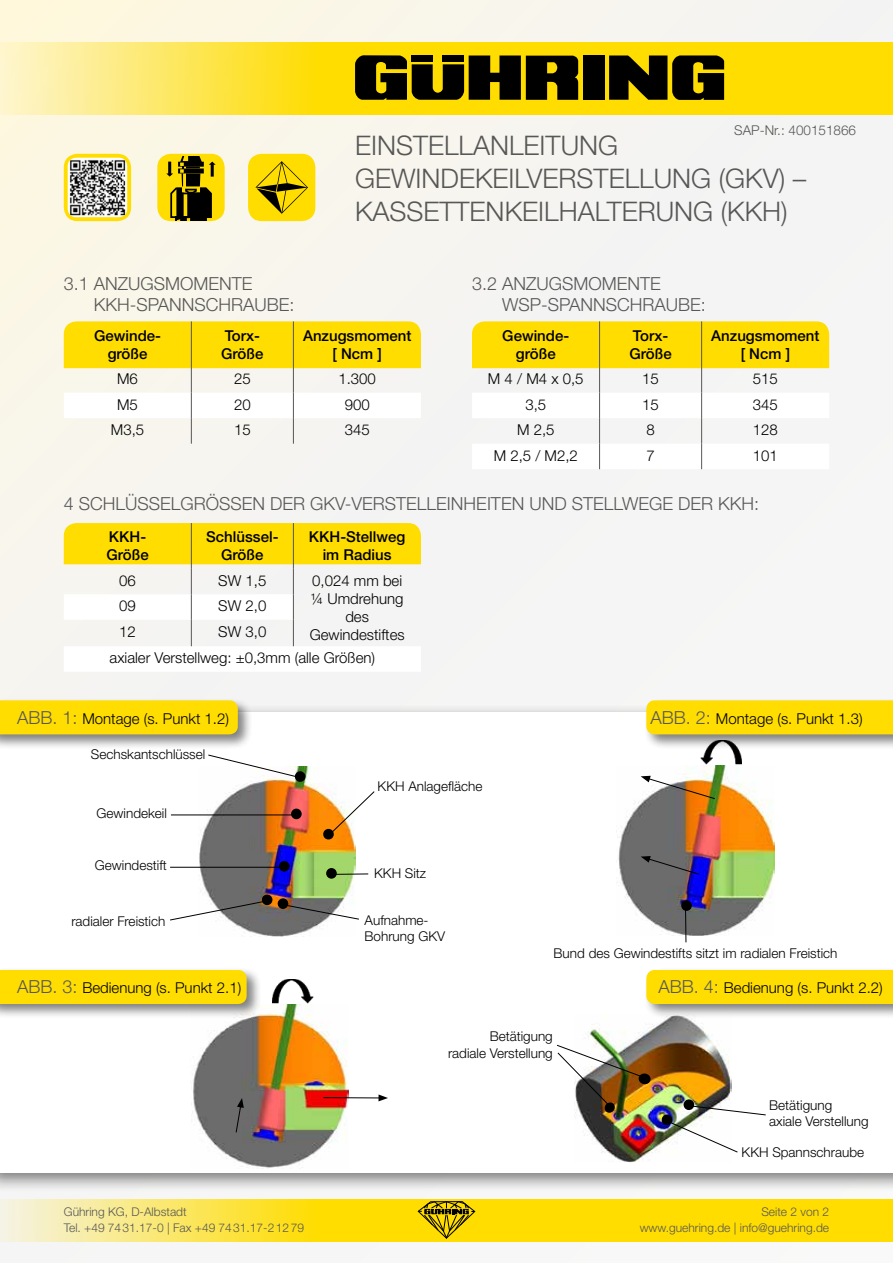
<style>
.page{position:relative;width:893px;height:1263px;background:#fff}
.page>*{position:absolute;margin:0;border:0;box-sizing:border-box;transform-origin:0 0}
.t1{font:300 27px/33px "Helvetica Neue LT Pro";color:#575756}
.t2{font:300 18px/21px "Helvetica Neue LT Pro";color:#575756}
.t3{font:300 15px/18px "Helvetica Neue LT Pro";color:#000;text-align:center}
.t4{font:500 15px/18px "Helvetica Neue LT Pro";color:#000;text-align:center}
.t5{font:300 13.5px/16.2px "Helvetica Neue LT Pro";color:#000}
.t6{font:300 13.5px "Helvetica Neue LT Pro";color:#575756}
.t7{font:300 12px/16.5px "Helvetica Neue LT Pro";color:#575756}
.s1{font-size:18px;color:#575756}
</style>
<div class="page">
<div style="left:0;top:0;width:893px;height:1263px;background:linear-gradient(to right,#f9f6e8,#f4f4f6)"></div>
<svg style="left:0;top:43px;width:893px;height:72px;background:#fee232"></svg>
<svg style="left:64px;top:154px;width:67px;height:67px"></svg>
<div style="left:157px;top:154px;width:68px;height:67px;background:#fd0;border-radius:14px"></div>
<div style="left:248px;top:154px;width:67px;height:67px;background:#fd0;border-radius:14px"></div>
<svg style="left:251px;top:158px;width:62px;height:56px"></svg>
<svg style="left:165px;top:157px;width:52px;height:64px"></svg>
<svg style="left:0;top:1199px;width:893px;height:43px;background:#fde12b"></svg>
<div style="left:583px;top:56px;width:21px;height:44px;background:#000"></div>
<svg style="left:609px;top:55px;width:115px;height:45px;background:#342d00"></svg>
<svg style="left:355px;top:55px;width:223px;height:45px;background:#393100"></svg>
<svg style="left:418px;top:1201px;width:57px;height:38px;background:#baa100"></svg>
<div style="left:0;top:703px;width:893px;height:489px;background:#000;opacity:.5"></div>
<div style="left:0;top:712px;width:893px;height:460px;background:#fff"></div>
<img style="left:193px;top:1004px;width:155px;height:164px">
<img style="left:574px;top:1019px;width:158px;height:143px">
<img style="left:273px;top:979px;width:41px;height:24px">
<hr style="left:323px;top:1097px;width:58px;height:1px;background:#000">
<svg style="left:378px;top:1094px;width:10px;height:7px"></svg>
<svg style="left:235px;top:1098px;width:9px;height:35px"></svg>
<div style="left:0;top:697px;width:253px;height:53px;background:#000;opacity:.5"></div>
<div style="left:0;top:700px;width:238px;height:34px;background:#fd0"></div>
<div style="left:0;top:967px;width:262px;height:52px;background:#000;opacity:.5"></div>
<div style="left:0;top:970px;width:247px;height:34px;background:#fd0"></div>
<div style="left:643px;top:697px;width:250px;height:53px;background:#000;opacity:.5"></div>
<div style="left:646px;top:700px;width:247px;height:34px;background:#fd0"></div>
<div style="left:643px;top:967px;width:250px;height:52px;background:#000;opacity:.5"></div>
<div style="left:646px;top:970px;width:247px;height:34px;background:#fd0"></div>
<img style="left:617px;top:766px;width:157px;height:170px">
<div style="left:681px;top:900px;width:11px;height:11px;background:#000;border-radius:50%"></div>
<hr style="left:685px;top:905px;width:1px;height:37px;background:#000">
<svg style="left:641px;top:776px;width:75px;height:24px"></svg>
<svg style="left:641px;top:856px;width:59px;height:19px"></svg>
<img style="left:700px;top:741px;width:41px;height:24px">
<img style="left:198px;top:767px;width:158px;height:170px">
<svg style="left:207px;top:754px;width:99px;height:28px"></svg>
<div style="left:291px;top:809px;width:11px;height:10px;background:#000;border-radius:50%"></div>
<hr style="left:171px;top:814px;width:126px;height:1px;background:#000">
<div style="left:279px;top:861px;width:11px;height:10px;background:#000;border-radius:50%"></div>
<hr style="left:170px;top:867px;width:115px;height:1px;background:#000">
<svg style="left:170px;top:894px;width:189px;height:27px"></svg>
<svg style="left:323px;top:790px;width:52px;height:50px"></svg>
<div style="left:326px;top:868px;width:11px;height:11px;background:#000;border-radius:50%"></div>
<hr style="left:331px;top:873px;width:37px;height:2px;background:#000">
<div style="left:683px;top:1099px;width:11px;height:11px;background:#000;border-radius:50%"></div>
<img style="left:557px;top:1044px;width:94px;height:69px">
<img style="left:661px;top:1105px;width:105px;height:48px">
<img style="left:68px;top:158px;width:59px;height:59px">
<svg style="left:64px;top:321px;width:357px;height:123px"></svg>
<svg style="left:472px;top:321px;width:357px;height:148px"></svg>
<svg style="left:64px;top:523px;width:357px;height:149px"></svg>
<p class="t2" style="left:94px;top:273px;width:202px;text-indent:-30px">3.1 ANZUGSMOMENTE<br>KKH-SPANNSCHRAUBE:</p>
<p class="t6" style="left:734px;top:121px;width:123px">SAP-Nr.: 400151866</p>
<h1 class="t1" style="left:355px;top:128px;width:453px">EINSTELLANLEITUNG<br>GEWINDEKEILVERSTELLUNG (GKV) –<br>KASSETTENKEILHALTERUNG (KKH)</h1>
<p class="t2" style="left:502px;top:273px;width:205px;text-indent:-30px">3.2 ANZUGSMOMENTE<br>WSP-SPANNSCHRAUBE:</p>
<p class="t4" style="left:94px;top:326px;width:68px">Gewinde&shy;größe</p>
<p class="t4" style="left:221px;top:326px;width:44px;text-align:left">Torx-<br>Größe</p>
<p class="t4" style="left:303px;top:326px;width:110px">Anzugsmoment [ Ncm ]</p>
<p class="t3" style="left:117px;top:370px;width:22px">M6</p>
<p class="t3" style="left:234px;top:370px;width:18px">25</p>
<p class="t3" style="left:338px;top:370px;width:39px">1.300</p>
<p class="t3" style="left:117px;top:395px;width:22px">M5</p>
<p class="t3" style="left:234px;top:395px;width:18px">20</p>
<p class="t3" style="left:345px;top:395px;width:27px">900</p>
<p class="t3" style="left:111px;top:421px;width:35px">M3,5</p>
<p class="t3" style="left:234px;top:421px;width:18px">15</p>
<p class="t3" style="left:345px;top:421px;width:27px">345</p>
<p class="t4" style="left:502px;top:326px;width:68px">Gewinde&shy;größe</p>
<p class="t4" style="left:629px;top:326px;width:44px;text-align:left">Torx-<br>Größe</p>
<p class="t4" style="left:711px;top:326px;width:110px">Anzugsmoment [ Ncm ]</p>
<p class="t3" style="left:488px;top:370px;width:97px">M 4 / M4 x 0,5</p>
<p class="t3" style="left:642px;top:370px;width:18px">15</p>
<p class="t3" style="left:753px;top:370px;width:27px">515</p>
<p class="t3" style="left:525px;top:395px;width:22px">3,5</p>
<p class="t3" style="left:642px;top:395px;width:18px">15</p>
<p class="t3" style="left:753px;top:395px;width:27px">345</p>
<p class="t3" style="left:517px;top:421px;width:39px">M 2,5</p>
<p class="t3" style="left:646px;top:421px;width:10px">8</p>
<p class="t3" style="left:753px;top:421px;width:27px">128</p>
<p class="t3" style="left:494px;top:446px;width:86px">M 2,5 / M2,2</p>
<p class="t3" style="left:646px;top:446px;width:10px">7</p>
<p class="t3" style="left:753px;top:446px;width:27px">101</p>
<p class="t2" style="left:64px;top:493px;width:697px">4 SCHLÜSSELGRÖSSEN DER GKV-VERSTELLEINHEITEN UND STELLWEGE DER KKH:</p>
<p class="t4" style="left:106px;top:528px;width:44px;text-align:left">KKH-<br>Größe</p>
<p class="t4" style="left:206px;top:528px;width:74px">Schlüssel-<br>Größe</p>
<p class="t4" style="left:309px;top:528px;width:98px">KKH-Stellweg im Radius</p>
<p class="t3" style="left:119px;top:571px;width:18px">06</p>
<p class="t3" style="left:218px;top:571px;width:50px">SW 1,5</p>
<p class="t3" style="left:310px;top:571px;width:96px">0,024 mm bei ¼ Umdrehung des<br>Gewindestiftes</p>
<p class="t3" style="left:119px;top:597px;width:18px">09</p>
<p class="t3" style="left:218px;top:597px;width:50px">SW 2,0</p>
<p class="t3" style="left:119px;top:622px;width:18px">12</p>
<p class="t3" style="left:110px;top:618px;width:267px;line-height:26.4px">SW 3,0<br>axialer Verstellweg: ±0,3mm (alle Größen)</p>
<p class="t3" style="left:17px;top:709px;width:214px"><span class="s1">ABB. 1:</span> Montage (s. Punkt 1.2)</p>
<p class="t5" style="left:91px;top:746px;width:116px">Sechskantschlüssel</p>
<p class="t5" style="left:97px;top:804px;width:72px">Gewindekeil</p>
<p class="t5" style="left:95px;top:857px;width:73px">Gewindestift</p>
<p class="t5" style="left:71px;top:913px;width:96px">radialer Freistich</p>
<p class="t3" style="left:17px;top:978px;width:226px"><span class="s1">ABB. 3:</span> Bedienung (s. Punkt 2.1)</p>
<p class="t5" style="left:378px;top:778px;width:106px">KKH Anlagefläche</p>
<p class="t5" style="left:374px;top:865px;width:54px">KKH Sitz</p>
<p class="t5" style="left:365px;top:911px;width:82px">Aufnahme-<br>Bohrung GKV</p>
<p class="t3" style="left:651px;top:709px;width:214px"><span class="s1">ABB. 2:</span> Montage (s. Punkt 1.3)</p>
<p class="t5" style="left:554px;top:944px;width:285px">Bund des Gewindestifts sitzt im radialen Freistich</p>
<p class="t3" style="left:658px;top:978px;width:226px"><span class="s1">ABB. 4:</span> Bedienung (s. Punkt 2.2)</p>
<p class="t5" style="left:448px;top:1028px;width:106px;text-align:right">Betätigung<br>radiale Verstellung</p>
<p class="t5" style="left:769px;top:1096px;width:101px">Betätigung<br>axiale Verstellung</p>
<p class="t5" style="left:742px;top:1143px;width:124px">KKH Spannschraube</p>
<p class="t7" style="left:64px;top:1203px;width:242px">Gühring KG, D-Albstadt<br>Tel. +49 7431.17-0 | Fax +49 7431.17-21279</p>
<p class="t7" style="left:640px;top:1203px;width:191px;text-align:right">Seite 2 von 2<br>www.guehring.de | info@guehring.de</p>
</div>
